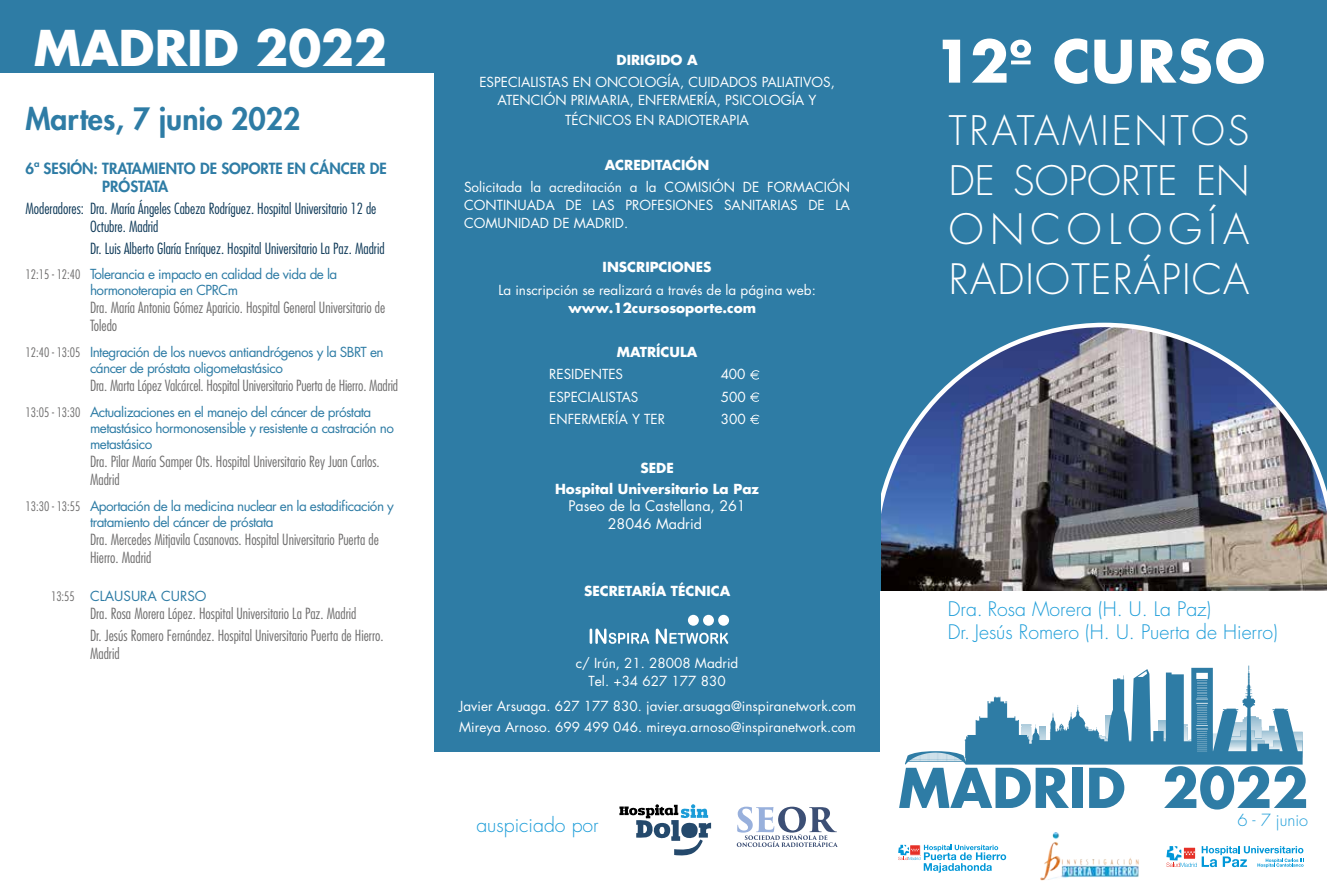
<style>
.page{position:relative;width:1327px;height:893px;background:#fff}
.page>*{position:absolute;margin:0;border:0;box-sizing:border-box;transform-origin:0 0}
.t1{font:700 57px "Futura";color:#fff}
.t2{font:700 53.25px "Futura Std";color:#2e7ca5}
.t3{font:700 48px "Futura Std";color:#fff}
.t4{font:300 40.8px/49.5px "Futura Std";letter-spacing:.03em;color:#fff}
.t5{font:300 39.6px/49.5px "Futura Std";color:#fff}
.t6{font:800 30px "Futura Std";color:#2e7ca5}
.t7{font:300 19.5px/23.4px "Futura Std";color:#1b9cd8}
.t8{font:300 16.35px "Futura Std";color:#1b9cd8}
.t9{font:300 condensed 15px/18px "Futura Std";color:#706f6f}
.t10{font:300 condensed 15px/18px "Futura Std";color:#0e3958}
.t11{font:800 15px/18px "Futura Std";color:#2e7ca5}
.t12{font:14.25px/17.1px "Futura Std";color:#fff;text-align:center}
.t13{font:13.5px/18px "Futura Std";color:#fff;text-align:center}
.t14{font:13.5px/16.2px "Futura Std";letter-spacing:-.04em;color:#2e7ca5}
.t15{font:700 13.5px "Futura Std";color:#fff}
.t16{font:13.5px "Futura Std";color:#2e7ca5}
.s1{font-weight:300;font-stretch:condensed;font-size:12.75px;color:#706f6f}
</style>
<div class="page">
<div style="left:839px;top:0;width:488px;height:591px;background:#2e7ca5"></div>
<img style="left:881px;top:323px;width:446px;height:268px">
<div style="left:0;top:0;width:434px;height:73px;background:#2e7ca5"></div>
<div style="left:434px;top:0;width:446px;height:752px;background:#2e7ca5"></div>
<svg style="left:750px;top:370px;width:9px;height:10px"></svg>
<svg style="left:750px;top:392px;width:9px;height:10px"></svg>
<svg style="left:750px;top:415px;width:9px;height:9px"></svg>
<svg style="left:589px;top:629px;width:60px;height:15px"></svg>
<svg style="left:656px;top:629px;width:72px;height:15px"></svg>
<div style="left:718px;top:615px;width:11px;height:11px;background:#fff;border-radius:50%"></div>
<div style="left:703px;top:615px;width:11px;height:11px;background:#fff;border-radius:50%"></div>
<div style="left:688px;top:615px;width:11px;height:11px;background:#fff;border-radius:50%"></div>
<svg style="left:905px;top:666px;width:397px;height:99px"></svg>
<img style="left:1040px;top:833px;width:99px;height:48px">
<svg style="left:737px;top:807px;width:101px;height:40px"></svg>
<svg style="left:619px;top:804px;width:92px;height:52px"></svg>
<svg style="left:1166px;top:846px;width:137px;height:21px"></svg>
<svg style="left:898px;top:845px;width:108px;height:28px"></svg>
<h3 class="t3" style="left:34px;top:16px;width:355px">MADRID 2022</h3>
<h3 class="t6" style="left:26px;top:100px;width:277px">Martes, 7 junio 2022</h3>
<p class="t11" style="left:102px;top:159px;width:286px;text-indent:-77px">6ª SESIÓN: TRATAMIENTO DE SOPORTE EN CÁNCER DE<br>PRÓSTATA</p>
<p class="t10" style="left:90px;top:199px;width:288px;text-indent:-64px">Moderadores: Dra. María Ángeles Cabeza Rodríguez. Hospital Universitario 12 de<br>Octubre. Madrid</p>
<p class="t10" style="left:90px;top:239px;width:296px">Dr. Luis Alberto Glaría Enríquez. Hospital Universitario La Paz. Madrid</p>
<p class="t14" style="left:90px;top:266px;width:249px;text-indent:-65px"><span class="s1">12:15 - 12:40</span> Tolerancia e impacto en calidad de vida de la hormonoterapia en CPRCm</p>
<p class="t9" style="left:90px;top:298px;width:297px">Dra. María Antonia Gómez Aparicio. Hospital General Universitario de<br>Toledo</p>
<p class="t14" style="left:90px;top:344px;width:295px;text-indent:-65px"><span class="s1">12:40 - 13:05</span> Integración de los nuevos antiandrógenos y la SBRT en cáncer de próstata oligometastásico</p>
<p class="t9" style="left:90px;top:376px;width:309px">Dra. Marta López Valcárcel. Hospital Universitario Puerta de Hierro. Madrid</p>
<p class="t14" style="left:90px;top:404px;width:305px;text-indent:-65px"><span class="s1">13:05 - 13:30</span> Actualizaciones en el manejo del cáncer de próstata metastásico hormonosensible y resistente a castración no metastásico</p>
<p class="t9" style="left:90px;top:453px;width:291px">Dra. Pilar María Samper Ots. Hospital Universitario Rey Juan Carlos.<br>Madrid</p>
<p class="t14" style="left:90px;top:498px;width:305px;text-indent:-65px"><span class="s1">13:30 - 13:55</span> Aportación de la medicina nuclear en la estadificación y tratamiento del cáncer de próstata</p>
<p class="t9" style="left:90px;top:531px;width:290px">Dra. Mercedes Mitjavila Casanovas. Hospital Universitario Puerta de<br>Hierro. Madrid</p>
<p class="t16" style="left:51px;top:587px;width:157px"><span class="s1">13:55</span> CLAUSURA CURSO</p>
<p class="t9" style="left:90px;top:602px;width:295px;line-height:22.2px">Dra. Rosa Morera López. Hospital Universitario La Paz. Madrid<br>Dr. Jesús Romero Fernández. Hospital Universitario Puerta de Hierro.</p>
<p class="t9" style="left:90px;top:644px;width:31px">Madrid</p>
<p class="t15" style="left:616px;top:51px;width:83px">DIRIGIDO A</p>
<p class="t13" style="left:479px;top:73px;width:357px">ESPECIALISTAS EN ONCOLOGÍA, CUIDADOS PALIATIVOS,<br>ATENCIÓN PRIMARIA, ENFERMERÍA, PSICOLOGÍA Y</p>
<p class="t13" style="left:565px;top:111px;width:185px">TÉCNICOS EN RADIOTERAPIA</p>
<p class="t15" style="left:605px;top:156px;width:106px">ACREDITACIÓN</p>
<p class="t13" style="left:464px;top:178px;width:387px;text-align:justify">Solicitada la acreditación a la COMISIÓN DE FORMACIÓN CONTINUADA DE LAS PROFESIONES SANITARIAS DE LA COMUNIDAD DE MADRID.</p>
<p class="t15" style="left:602px;top:258px;width:110px">INSCRIPCIONES</p>
<p class="t13" style="left:498px;top:281px;width:319px">La inscripción se realizará a través de la página web:</p>
<p class="t15" style="left:568px;top:299px;width:189px">www.12cursosoporte.com</p>
<p class="t15" style="left:617px;top:343px;width:82px">MATRÍCULA</p>
<p class="t13" style="left:549px;top:366px;width:76px">RESIDENTES</p>
<p class="t13" style="left:720px;top:366px;width:26px">400</p>
<p class="t13" style="left:549px;top:388px;width:91px">ESPECIALISTAS</p>
<p class="t13" style="left:720px;top:388px;width:26px">500</p>
<p class="t13" style="left:549px;top:410px;width:117px">ENFERMERÍA Y TER</p>
<p class="t13" style="left:720px;top:410px;width:26px">300</p>
<p class="t15" style="left:640px;top:459px;width:35px">SEDE</p>
<p class="t15" style="left:555px;top:480px;width:206px">Hospital Universitario La Paz</p>
<p class="t12" style="left:568px;top:498px;width:179px">Paseo de la Castellana, 261<br>28046 Madrid</p>
<p class="t15" style="left:584px;top:582px;width:148px">SECRETARÍA TÉCNICA</p>
<p class="t13" style="left:576px;top:654px;width:164px">c/ Irún, 21. 28008 Madrid<br>Tel. +34 627 177 830</p>
<p class="t13" style="left:459px;top:696px;width:398px;line-height:20.7px;text-align:left">Javier Arsuaga. 627 177 830. javier.arsuaga@inspiranetwork.com<br>Mireya Arnoso. 699 499 046. mireya.arnoso@inspiranetwork.com</p>
<h3 class="t7" style="left:476px;top:813px;width:124px">auspiciado por</h3>
<h1 class="t1" style="left:934px;top:20px;width:334px">12º CURSO</h1>
<h3 class="t5" style="left:949px;top:107px;width:302px">TRATAMIENTOS<br>DE SOPORTE EN</h3>
<h3 class="t4" style="left:949px;top:206px;width:302px">ONCOLOGÍA<br>RADIOTERÁPICA</h3>
<h3 class="t7" style="left:948px;top:597px;width:331px">Dra. Rosa Morera (H. U. La Paz)<br>Dr. Jesús Romero (H. U. Puerta de Hierro)</h3>
<h2 class="t2" style="left:898px;top:753px;width:412px">MADRID 2022</h2>
<p class="t8" style="left:1237px;top:810px;width:72px">6 - 7 junio</p>
</div>
